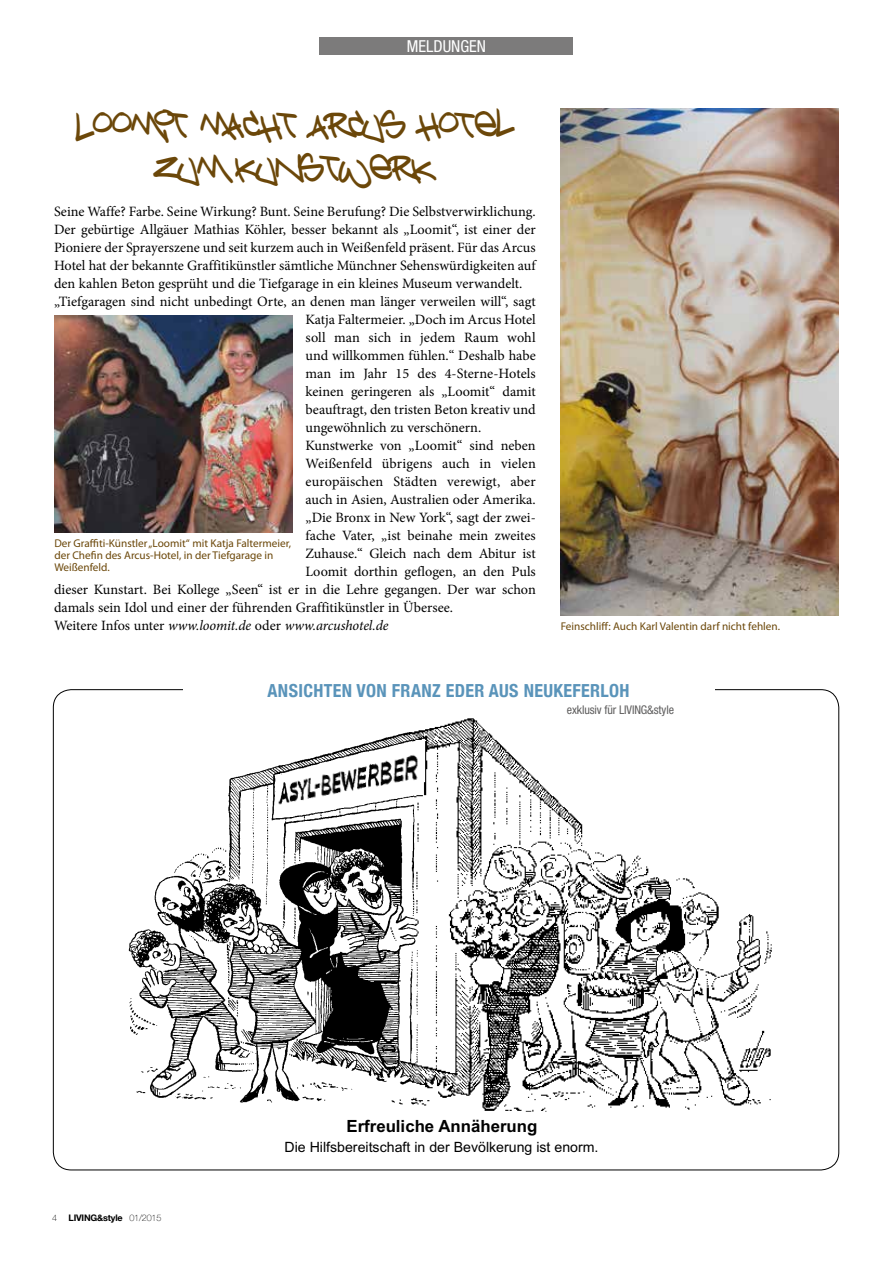
<style>
.page{position:relative;width:893px;height:1263px;background:#fff}
.page>*{position:absolute;margin:0;border:0;box-sizing:border-box;transform-origin:0 0}
.t1{font:36px/43.5px "Bringthanoize";color:#6b4709;text-align:center}
.t2{font:700 condensed 18px "Helvetica Neue";letter-spacing:.02em;color:#5a94ba}
.t3{font:700 16.8px "Arial";color:#000}
.t4{font:condensed 16.5px "Helvetica Neue";color:#fff}
.t5{font:14.25px "Minion Pro";color:#000}
.t6{font:italic 14.25px "Minion Pro";letter-spacing:-.005em;color:#000}
.t7{font:14.1px "Arial";color:#000}
.t8{font:condensed 12px "Helvetica Neue";letter-spacing:-.01em;color:#5f5e5e}
.t9{font:11.25px/12px "Myriad Pro";color:#6b4709}
.t10{font:700 9px "Helvetica Neue";letter-spacing:-.02em;color:#000}
.t11{font:100 9px "Helvetica Neue";color:#000}
.s1{font-style:normal}
.s2{font-weight:100}
</style>
<div class="page">
<img style="left:128px;top:732px;width:284px;height:373px">
<img style="left:412px;top:718px;width:360px;height:394px">
<img style="left:279px;top:752px;width:141px;height:57px">
<div style="left:320px;top:37px;width:253px;height:17px;background:#7c7b7b"></div>
<img style="left:561px;top:108px;width:278px;height:507px">
<img style="left:54px;top:316px;width:239px;height:217px">
<p class="t4" style="left:407px;top:37px;width:81px">MELDUNGEN</p>
<h1 class="t1" style="left:77px;top:107px;width:438px">LOOMIT MACHT ARCUS HOTEL<br>ZUM KUNSTWERK</h1>
<p class="t5" style="left:54px;top:202px;width:483px">Seine Waffe? Farbe. Seine Wirkung? Bunt. Seine Berufung? Die Selbstverwirklichung.</p>
<p class="t5" style="left:54px;top:220px;width:483px">Der gebürtige Allgäuer Mathias Köhler, besser bekannt als „Loomit“, ist einer der</p>
<p class="t5" style="left:54px;top:238px;width:483px">Pioniere der Sprayerszene und seit kurzem auch in Weißenfeld präsent. Für das Arcus</p>
<p class="t5" style="left:54px;top:256px;width:483px">Hotel hat der bekannte Graffitikünstler sämtliche Münchner Sehenswürdigkeiten auf</p>
<p class="t5" style="left:54px;top:274px;width:470px">den kahlen Beton gesprüht und die Tiefgarage in ein kleines Museum verwandelt.</p>
<p class="t5" style="left:54px;top:292px;width:483px">„Tiefgaragen sind nicht unbedingt Orte, an denen man länger verweilen will“, sagt</p>
<p class="t5" style="left:305px;top:310px;width:232px">Katja Faltermeier. „Doch im Arcus Hotel</p>
<p class="t5" style="left:305px;top:328px;width:232px">soll man sich in jedem Raum wohl</p>
<p class="t5" style="left:305px;top:346px;width:232px">und willkommen fühlen.“ Deshalb habe</p>
<p class="t5" style="left:305px;top:364px;width:232px">man im Jahr 15 des 4-Sterne-Hotels</p>
<p class="t5" style="left:305px;top:382px;width:232px">keinen geringeren als „Loomit“ damit</p>
<p class="t5" style="left:305px;top:400px;width:232px">beauftragt, den tristen Beton kreativ und</p>
<p class="t5" style="left:305px;top:418px;width:177px">ungewöhnlich zu verschönern.</p>
<p class="t5" style="left:305px;top:436px;width:232px">Kunstwerke von „Loomit“ sind neben</p>
<p class="t5" style="left:305px;top:454px;width:232px">Weißenfeld übrigens auch in vielen</p>
<p class="t5" style="left:305px;top:472px;width:232px">europäischen Städten verewigt, aber</p>
<p class="t5" style="left:305px;top:490px;width:232px">auch in Asien, Australien oder Amerika.</p>
<p class="t5" style="left:305px;top:508px;width:232px">„Die Bronx in New York“, sagt der zwei-</p>
<p class="t5" style="left:305px;top:526px;width:232px">fache Vater, „ist beinahe mein zweites</p>
<p class="t5" style="left:305px;top:544px;width:232px">Zuhause.“ Gleich nach dem Abitur ist</p>
<p class="t5" style="left:305px;top:562px;width:232px">Loomit dorthin geflogen, an den Puls</p>
<p class="t5" style="left:54px;top:580px;width:483px">dieser Kunstart. Bei Kollege „Seen“ ist er in die Lehre gegangen. Der war schon</p>
<p class="t5" style="left:54px;top:598px;width:401px">damals sein Idol und einer der führenden Graffitikünstler in Übersee.</p>
<p class="t6" style="left:54px;top:616px;width:336px"><span class="s1">Weitere Infos unter</span> www.loomit.de <span class="s1">oder</span> www.arcushotel.de</p>
<p class="t9" style="left:54px;top:537px;width:238px">Der Graffiti-Künstler „Loomit“ mit Katja Faltermeier, der Chefin des Arcus-Hotel, in der Tiefgarage in<br>Weißenfeld.</p>
<p class="t9" style="left:561px;top:620px;width:221px">Feinschliff: Auch Karl Valentin darf nicht fehlen.</p>
<p class="t2" style="left:268px;top:679px;width:363px">ANSICHTEN VON FRANZ EDER AUS NEUKEFERLOH</p>
<p class="t8" style="left:567px;top:702px;width:109px">exklusiv für LIVING&amp;style</p>
<p class="t11" style="left:52px;top:1211px;width:7px">4</p>
<p class="t10" style="left:69px;top:1212px;width:94px">LIVING&amp;style <span class="s2">01/2015</span></p>
<p class="t3" style="left:346px;top:1116px;width:192px">Erfreuliche Annäherung</p>
<p class="t7" style="left:285px;top:1137px;width:315px">Die Hilfsbereitschaft in der Bevölkerung ist enorm.</p>
</div>
